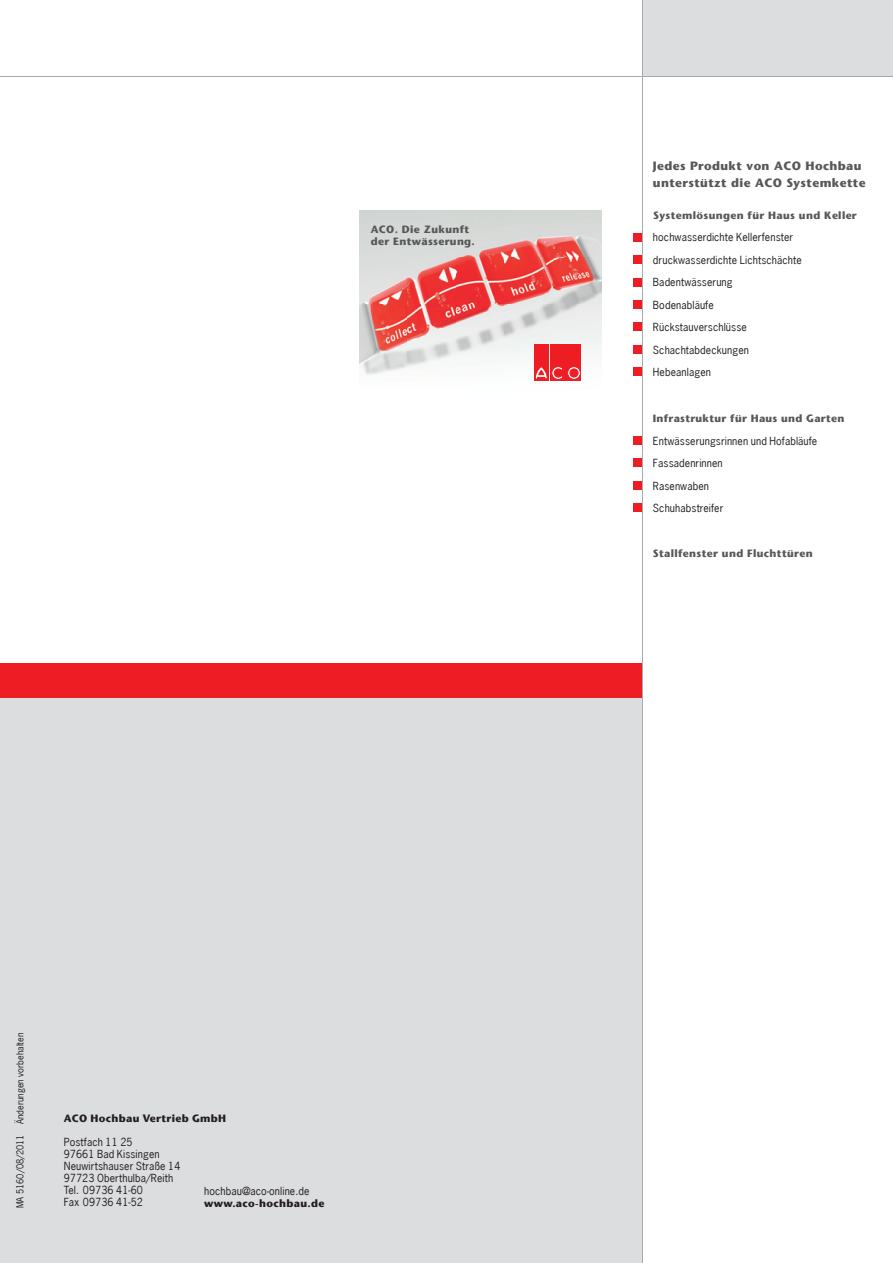
<style>
.page{position:relative;width:893px;height:1263px;background:#fff}
.page>*{position:absolute;margin:0;border:0;box-sizing:border-box;transform-origin:0 0}
.t1{font:700 12px/17px "Stone Sans";letter-spacing:.03em;color:#57585a}
.t2{font:10.5px/22.5px "News Gothic";letter-spacing:.01em;color:#231f20}
.t3{font:700 10.5px/12px "Stone Sans";letter-spacing:.03em;color:#57585a}
.t4{font:700 10.5px "Stone Sans";letter-spacing:.03em;color:#231f20}
.t5{font:9px "News Gothic";color:#231f20}
</style>
<div class="page">
<div style="left:642px;top:0;width:251px;height:77px;background:#dcdddf"></div>
<hr style="left:0;top:76px;width:893px;height:1px;background:#a8a9ad">
<div style="left:0;top:697px;width:642px;height:566px;background:#dcdddf"></div>
<div style="left:0;top:663px;width:642px;height:34px;background:#ee1d23"></div>
<hr style="left:642px;top:0;width:1px;height:1263px;background:#a8a9ad">
<div style="left:633px;top:367px;width:9px;height:9px;background:#ee1d23"></div>
<div style="left:633px;top:345px;width:9px;height:9px;background:#ee1d23"></div>
<div style="left:633px;top:323px;width:9px;height:8px;background:#ee1d23"></div>
<div style="left:633px;top:300px;width:9px;height:9px;background:#ee1d23"></div>
<div style="left:633px;top:278px;width:9px;height:8px;background:#ee1d23"></div>
<div style="left:633px;top:504px;width:9px;height:8px;background:#ee1d23"></div>
<div style="left:633px;top:481px;width:9px;height:9px;background:#ee1d23"></div>
<div style="left:633px;top:458px;width:9px;height:9px;background:#ee1d23"></div>
<div style="left:633px;top:255px;width:9px;height:9px;background:#ee1d23"></div>
<div style="left:633px;top:233px;width:9px;height:8px;background:#ee1d23"></div>
<div style="left:633px;top:436px;width:9px;height:9px;background:#ee1d23"></div>
<img style="left:359px;top:211px;width:243px;height:170px">
<div style="left:534px;top:344px;width:15px;height:37px;background:#ee1d23"></div>
<div style="left:550px;top:344px;width:15px;height:37px;background:#ee1d23"></div>
<svg style="left:535px;top:366px;width:28px;height:13px"></svg>
<div style="left:566px;top:344px;width:15px;height:37px;background:#ee1d23"></div>
<svg style="left:568px;top:367px;width:12px;height:12px"></svg>
<div style="left:568px;top:367px;width:12px;height:12px;border:1px solid #ee1d23;border-radius:50%"></div>
<div style="left:570px;top:369px;width:8px;height:8px;background:#ee1d23;border-radius:50%"></div>
<div style="left:570px;top:369px;width:8px;height:8px;border:1px solid #ee1d23;border-radius:50%"></div>
<p class="t3" style="left:371px;top:223px;width:106px">ACO. Die Zukunft der Entwässerung.</p>
<p class="t1" style="left:653px;top:157px;width:214px">Jedes Produkt von ACO Hochbau unterstützt die ACO Systemkette</p>
<p class="t3" style="left:653px;top:209px;width:205px">Systemlösungen für Haus und Keller</p>
<p class="t2" style="left:653px;top:226px;width:150px">hochwasserdichte Kellerfenster druckwasserdichte Lichtschächte<br>Badentwässerung<br>Bodenabläufe<br>Rückstauverschlüsse<br>Schachtabdeckungen<br>Hebeanlagen</p>
<p class="t3" style="left:653px;top:412px;width:193px">Infrastruktur für Haus und Garten</p>
<p class="t2" style="left:653px;top:429px;width:166px">Entwässerungsrinnen und Hofabläufe<br>Fassadenrinnen<br>Rasenwaben<br>Schuhabstreifer</p>
<p class="t3" style="left:653px;top:547px;width:161px">Stallfenster und Fluchttüren</p>
<p class="t5" style="left:14px;top:1208px;width:177px;rotate:-90deg">MA 5160/08/2011 Änderungen vorbehalten</p>
<p class="t4" style="left:64px;top:1112px;width:164px">ACO Hochbau Vertrieb GmbH</p>
<p class="t2" style="left:64px;top:1136px;width:118px;line-height:12px">Postfach 11 25<br>97661 Bad Kissingen<br>Neuwirtshauser Straße 14<br>97723 Oberthulba/Reith<br>Tel. 09736 41-60<br>Fax 09736 41-52</p>
<p class="t2" style="left:204px;top:1179px;width:107px">hochbau@aco-online.de</p>
<p class="t4" style="left:204px;top:1197px;width:122px">www.aco-hochbau.de</p>
</div>
